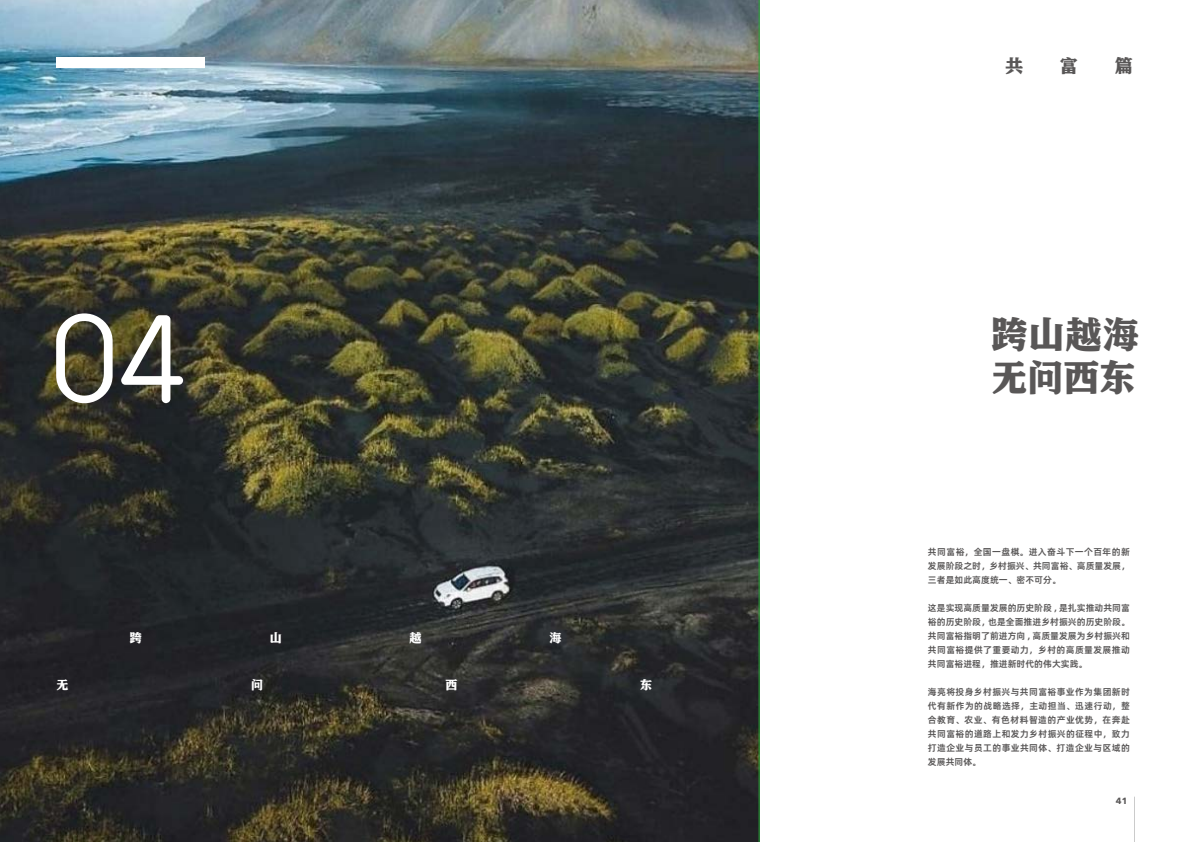
<style>
.page{position:relative;width:1191px;height:842px;background:#fff}
.page>*{position:absolute;margin:0;border:0;box-sizing:border-box;transform-origin:0 0}
.t1{font:114px "YOUSH Ehaoshenti";color:#fff}
.t2{font:36px/43.2px "HY Rui Hu Song W";letter-spacing:.015em;color:#595757}
.t3{font:18px "HY Rui Hu Song W";color:#595757}
.t4{font:12px "HY Rui Hu Song W";color:#fff}
.t5{font:9px/14px "Alibaba Pu Hui Ti 2 85 Bold";letter-spacing:.04em;color:#595757;text-align:justify}
.t6{font:700 9px "Avenir Next";color:#595757}
</style>
<div class="page">
<hr style="left:1134px;top:797px;width:1px;height:45px;background:#000">
<img style="left:0;top:0;width:759px;height:842px">
<div style="left:56px;top:57px;width:149px;height:10px;background:#fff"></div>
<h1 class="t1" style="left:50px;top:289px;width:138px">04</h1>
<h3 class="t4" style="left:130px;top:629px;width:13px">跨</h3>
<h3 class="t4" style="left:270px;top:629px;width:13px">山</h3>
<h3 class="t4" style="left:409px;top:629px;width:13px">越</h3>
<h3 class="t4" style="left:549px;top:629px;width:13px">海</h3>
<h3 class="t4" style="left:57px;top:676px;width:13px">无</h3>
<h3 class="t4" style="left:251px;top:676px;width:14px">问</h3>
<h3 class="t4" style="left:445px;top:676px;width:13px">西</h3>
<h3 class="t4" style="left:640px;top:676px;width:13px">东</h3>
<h3 class="t3" style="left:1005px;top:53px;width:19px">共</h3>
<h3 class="t3" style="left:1060px;top:53px;width:19px">富</h3>
<h3 class="t3" style="left:1114px;top:53px;width:19px">篇</h3>
<h2 class="t2" style="left:991px;top:312px;width:149px">跨山越海无问西东</h2>
<p class="t5" style="left:928px;top:544px;width:203px">共同富裕，全国一盘棋。进入奋斗下一个百年的新发展阶段之时，乡村振兴、共同富裕、高质量发展，三者是如此高度统一、密不可分。</p>
<p class="t5" style="left:928px;top:600px;width:203px">这是实现高质量发展的历史阶段 , 是扎实推动共同富裕的历史阶段，也是全面推进乡村振兴的历史阶段。共同富裕指明了前进方向 , 高质量发展为乡村振兴和共同富裕提供了重要动力，乡村的高质量发展推动共同富裕进程，推进新时代的伟大实践。</p>
<p class="t5" style="left:928px;top:684px;width:203px">海亮将投身乡村振兴与共同富裕事业作为集团新时代有新作为的战略选择，主动担当、迅速行动，整合教育、农业、有色材料智造的产业优势，在奔赴共同富裕的道路上和发力乡村振兴的征程中，致力打造企业与员工的事业共同体、打造企业与区域的发展共同体。</p>
<p class="t6" style="left:1115px;top:793px;width:13px">41</p>
</div>
